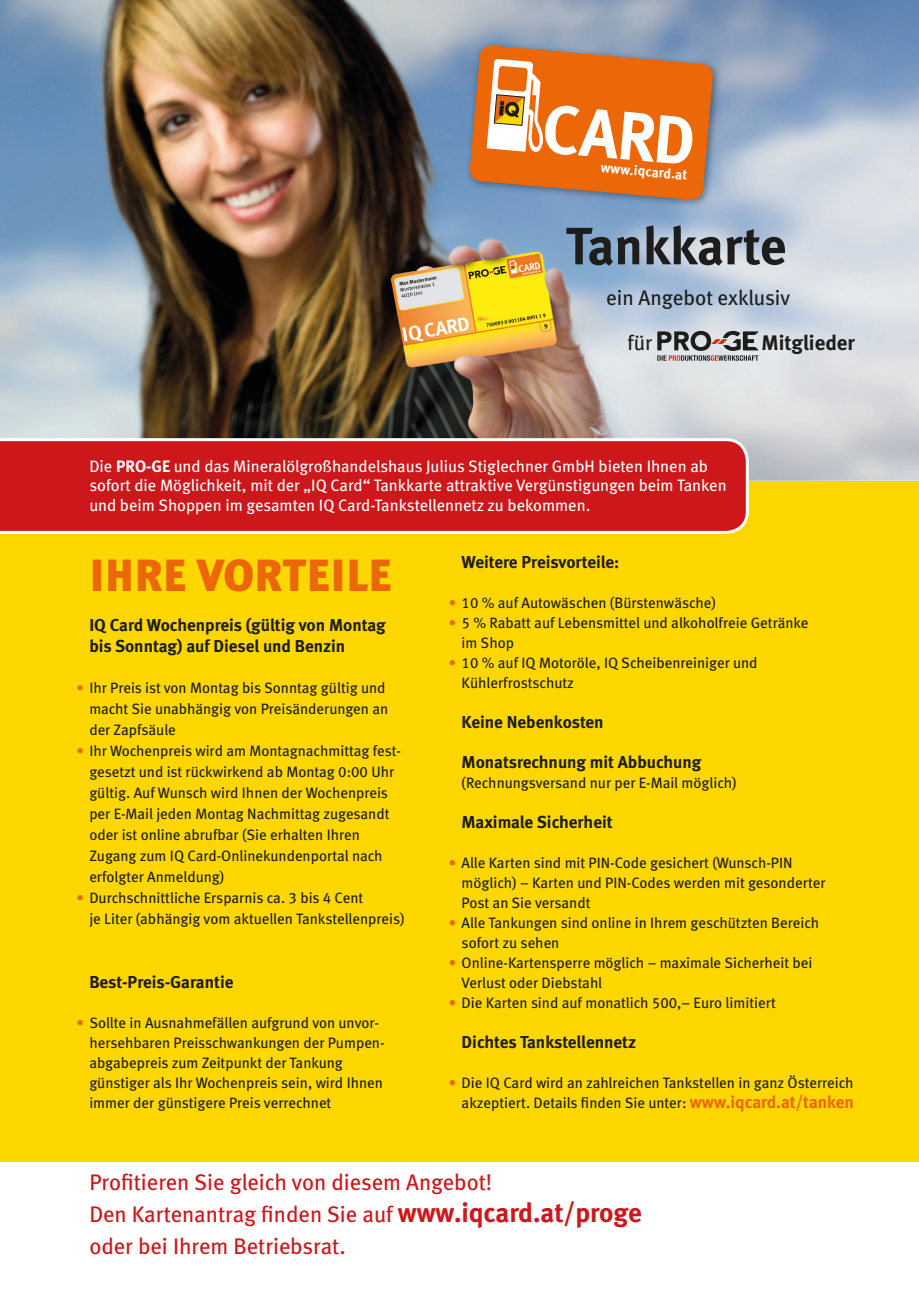
<style>
.page{position:relative;width:919px;height:1289px;background:#fff}
.page>*{position:absolute;margin:0;border:0;box-sizing:border-box;transform-origin:0 0}
.t1{font:52.5px "Meta Bold LF";color:#1d1d1b}
.t2{font:900 45px "Meta Plus";color:#ec6708}
.t3{font:22.5px/32px "Meta Book LF";color:#cd171a}
.t4{font:21px/45px "Meta Book LF";color:#1d1d1b}
.t5{font:21px "Meta Bold LF";color:#1d1d1b}
.t6{font:17.25px/21px "Meta Bold LF";color:#1d1d1b}
.t7{font:16.5px/19.8px "Meta Book LF";color:#fff}
.t8{font:15px/20px "Meta Book LF";color:#1d1d1b}
.t9{font:13.8px "Meta Bold LF";color:#fff}
.s1{font-family:"Meta Bold LF"}
.s2{font-family:"Meta Plus";font-weight:900;color:#ec6708}
.s3{font-family:"Meta Bold LF";font-size:17.25px;color:#ec6708}
.s4{font-family:"Meta Bold LF";font-size:27px}
</style>
<div class="page">
<img style="left:0;top:0;width:918px;height:480px">
<div style="left:0;top:480px;width:918px;height:681px;background:#ffd700"></div>
<svg style="left:0;top:438px;width:748px;height:96px;background:#d02528"></svg>
<img style="left:465px;top:41px;width:256px;height:168px">
<svg style="left:469px;top:45px;width:244px;height:156px;background:#d9874c"></svg>
<svg style="left:657px;top:331px;width:101px;height:30px;background:#959192"></svg>
<p class="t9" style="left:601px;top:159px;width:88px;rotate:5deg">www.iqcard.at</p>
<p class="t1" style="left:566px;top:215px;width:222px">Tankkarte</p>
<p class="t4" style="left:627px;top:275px;width:164px;text-indent:-21px">ein Angebot exklusiv für</p>
<p class="t5" style="left:761px;top:330px;width:95px">Mitglieder</p>
<p class="t7" style="left:89px;top:456px;width:638px">Die <span class="s1">PRO-GE</span> und das Mineralölgroßhandelshaus Julius Stiglechner GmbH bieten Ihnen ab sofort die Möglichkeit, mit der „IQ Card“ Tankkarte attraktive Vergünstigungen beim Tanken und beim Shoppen im gesamten IQ Card-Tankstellennetz zu bekommen.</p>
<p class="t2" style="left:89px;top:548px;width:304px">IHRE VORTEILE</p>
<p class="t6" style="left:89px;top:614px;width:298px">IQ Card Wochenpreis (gültig von Montag bis Sonntag) auf Diesel und Benzin</p>
<p class="t8" style="left:89px;top:676px;width:300px;line-height:21px;text-indent:-13px"><span class="s2">•</span> Ihr Preis ist von Montag bis Sonntag gültig und macht Sie unabhängig von Preisänderungen an der Zapfsäule</p>
<p class="t8" style="left:89px;top:739px;width:313px;line-height:21px;text-indent:-13px"><span class="s2">•</span> Ihr Wochenpreis wird am Montagnachmittag fest&shy;gesetzt und ist rückwirkend ab Montag 0:00 Uhr gültig. Auf Wunsch wird Ihnen der Wochenpreis per E-Mail jeden Montag Nachmittag zugesandt oder ist online abrufbar (Sie erhalten Ihren Zugang zum IQ Card-Onlinekundenportal nach erfolgter Anmeldung)</p>
<p class="t8" style="left:89px;top:886px;width:317px;line-height:21px;text-indent:-13px"><span class="s2">•</span> Durchschnittliche Ersparnis ca. 3 bis 4 Cent<br>je Liter (abhängig vom aktuellen Tankstellenpreis)</p>
<p class="t6" style="left:89px;top:971px;width:146px">Best-Preis-Garantie</p>
<p class="t8" style="left:89px;top:1012px;width:297px;text-indent:-13px"><span class="s2">•</span> Sollte in Ausnahmefällen aufgrund von unvor&shy;hersehbaren Preisschwankungen der Pumpen&shy;abgabepreis zum Zeitpunkt der Tankung günstiger als Ihr Wochenpreis sein, wird Ihnen immer der günstigere Preis verrechnet</p>
<p class="t6" style="left:461px;top:551px;width:159px">Weitere Preisvorteile:</p>
<p class="t8" style="left:449px;top:592px;width:268px"><span class="s2">•</span> 10 % auf Autowäschen (Bürstenwäsche)</p>
<p class="t8" style="left:461px;top:612px;width:348px;text-indent:-13px"><span class="s2">•</span> 5 % Rabatt auf Lebensmittel und alkoholfreie Getränke im Shop</p>
<p class="t8" style="left:461px;top:652px;width:297px;text-indent:-13px"><span class="s2">•</span> 10 % auf IQ Motoröle, IQ Scheibenreiniger und<br>Kühlerfrostschutz</p>
<p class="t6" style="left:461px;top:711px;width:143px">Keine Nebenkosten</p>
<p class="t6" style="left:461px;top:751px;width:241px">Monatsrechnung mit Abbuchung</p>
<p class="t8" style="left:461px;top:772px;width:276px">(Rechnungsversand nur per E-Mail möglich)</p>
<p class="t6" style="left:461px;top:811px;width:152px">Maximale Sicherheit</p>
<p class="t8" style="left:461px;top:852px;width:365px;text-indent:-13px"><span class="s2">•</span> Alle Karten sind mit PIN-Code gesichert (Wunsch-PIN möglich) – Karten und PIN-Codes werden mit gesonderter<br>Post an Sie versandt</p>
<p class="t8" style="left:461px;top:912px;width:359px;text-indent:-13px"><span class="s2">•</span> Alle Tankungen sind online in Ihrem geschützten Bereich sofort zu sehen</p>
<p class="t8" style="left:461px;top:952px;width:352px;text-indent:-13px"><span class="s2">•</span> Online-Kartensperre möglich – maximale Sicherheit bei<br>Verlust oder Diebstahl</p>
<p class="t8" style="left:449px;top:992px;width:328px"><span class="s2">•</span> Die Karten sind auf monatlich 500,– Euro limitiert</p>
<p class="t6" style="left:461px;top:1031px;width:176px">Dichtes Tankstellennetz</p>
<p class="t8" style="left:449px;top:1072px;width:406px;text-align:right"><span class="s2">•</span> Die IQ Card wird an zahlreichen Tankstellen in ganz Österreich akzeptiert. Details finden Sie unter: <span class="s3">www.iqcard.at/tanken</span></p>
<p class="t3" style="left:89px;top:1165px;width:554px">Profitieren Sie gleich von diesem Angebot!<br>Den Kartenantrag finden Sie auf <span class="s4">www.iqcard.at/proge </span>oder bei Ihrem Betriebsrat.</p>
</div>
